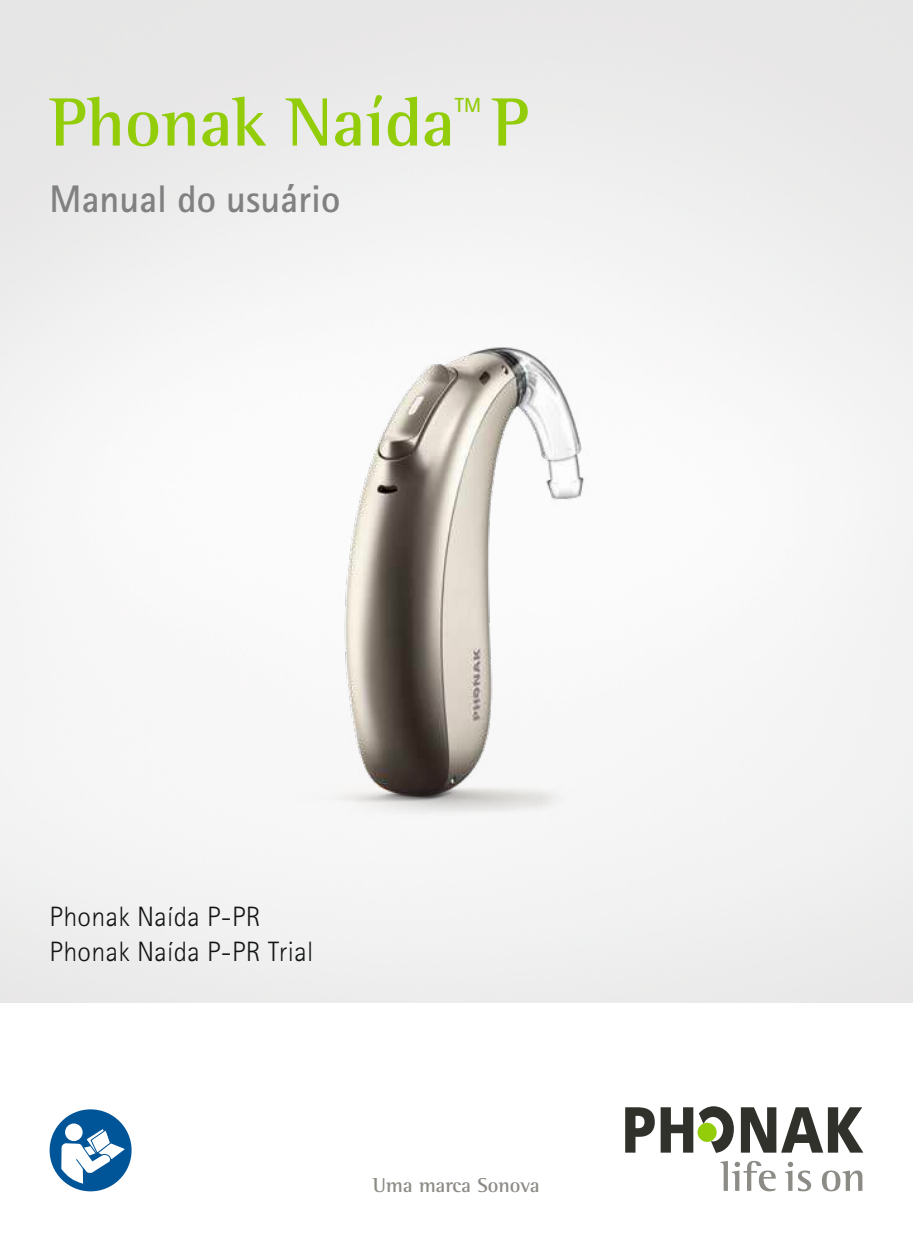
<style>
.page{position:relative;width:913px;height:1241px;background:#fff}
.page>*{position:absolute;margin:0;border:0;box-sizing:border-box;transform-origin:0 0}
.t1{font:700 70px "Rotis Semi Serif Pro";color:#93cd09}
.t2{font:700 38.5px "Rotis Sans Serif Pro";color:#818181}
.t3{font:300 28px/35px "Rotis Sans Serif Pro";letter-spacing:.01em;color:#131414}
.t4{font:700 20.65px "Rotis Semi Serif Pro";color:#8d8b85}
.t5{font:700 20.3px "Rotis Sans Serif Pro";color:#93cd09}
</style>
<div class="page">
<svg style="left:741px;top:1107px;width:122px;height:45px"></svg>
<svg style="left:699px;top:1106px;width:35px;height:46px"></svg>
<div style="left:697px;top:1122px;width:19px;height:19px;background:#93cd09;border-radius:50%"></div>
<svg style="left:625px;top:1107px;width:68px;height:45px"></svg>
<svg style="left:720px;top:1160px;width:56px;height:31px"></svg>
<svg style="left:785px;top:1161px;width:26px;height:30px"></svg>
<svg style="left:822px;top:1170px;width:40px;height:21px"></svg>
<div style="left:50px;top:1109px;width:82px;height:82px;background:#005498;border-radius:50%"></div>
<svg style="left:65px;top:1123px;width:18px;height:17px"></svg>
<svg style="left:61px;top:1127px;width:66px;height:56px"></svg>
<img style="left:270px;top:328px;width:399px;height:531px">
<h1 class="t1" style="left:50px;top:80px;width:407px">Phonak Naída</h1>
<p class="t5" style="left:455px;top:97px;width:28px">TM</p>
<h1 class="t1" style="left:492px;top:80px;width:39px">P</h1>
<h2 class="t2" style="left:50px;top:183px;width:292px">Manual do usuário</h2>
<p class="t3" style="left:50px;top:898px;width:265px">Phonak Naída P-PR<br>Phonak Naída P-PR Trial</p>
<p class="t4" style="left:373px;top:1172px;width:168px">Uma marca Sonova</p>
</div>
